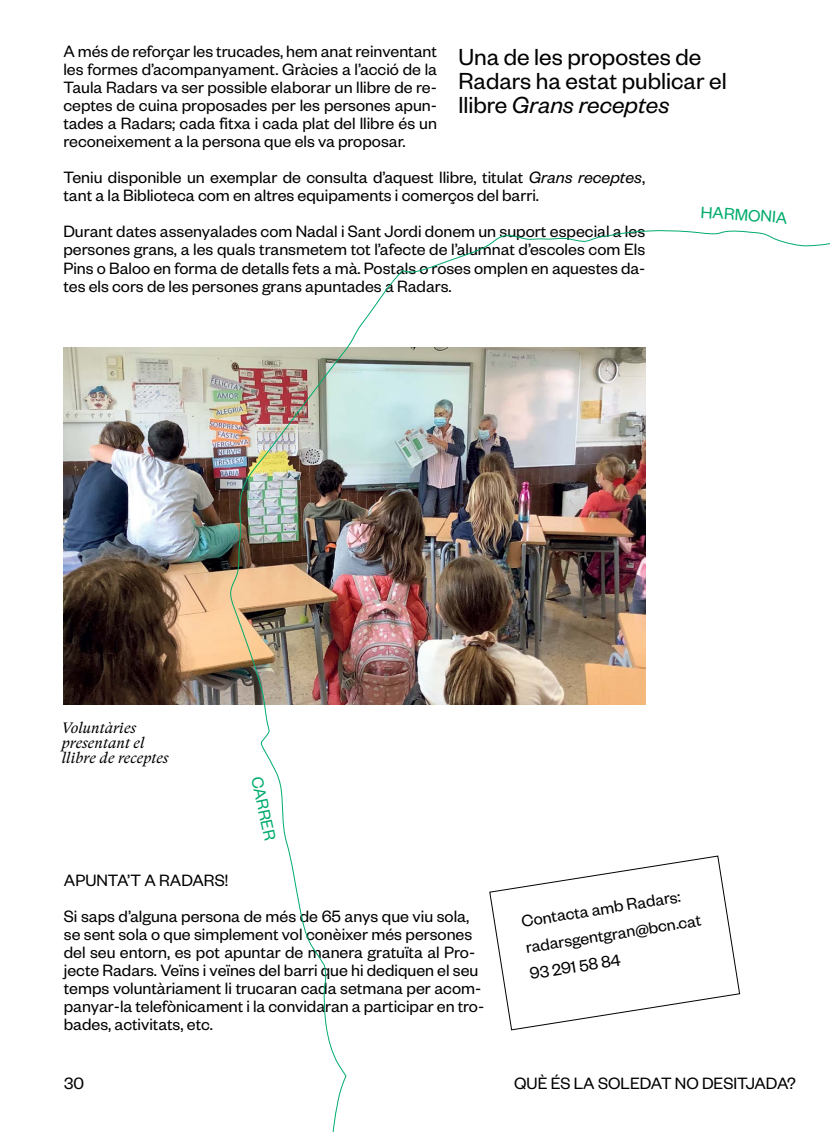
<style>
.page{position:relative;width:830px;height:1132px;background:#fff}
.page>*{position:absolute;margin:0;border:0;box-sizing:border-box;transform-origin:0 0}
.t1{font:25.5px/24px "Founders Grotesk";color:#000}
.t2{font:18px/18px "Founders Grotesk";color:#000}
.t3{font:18px "Founders Grotesk";color:#00ac6c}
.t4{font:italic 15px/15px "GT Super Text";letter-spacing:-.01em;color:#000}
.s1{font-style:italic}
</style>
<div class="page">
<img style="left:64px;top:347px;width:165px;height:357px">
<img style="left:229px;top:230px;width:600px;height:901px">
<p class="t2" style="left:63px;top:42px;width:375px;text-align:justify">A més de reforçar les trucades, hem anat reinventant les formes d’acompanyament. Gràcies a l’acció de la Taula Radars va ser possible elaborar un llibre de re&shy;ceptes de cuina proposades per les persones apun&shy;tades a Radars; cada fitxa i cada plat del llibre és un reconeixement a la persona que els va proposar.</p>
<p class="t2" style="left:63px;top:168px;width:583px">Teniu disponible un exemplar de consulta d’aquest llibre, titulat <span class="s1">Grans receptes</span>, tant a la Biblioteca com en altres equipaments i comerços del barri.</p>
<p class="t2" style="left:63px;top:222px;width:583px;text-align:justify">Durant dates assenyalades com Nadal i Sant Jordi donem un suport especial a les persones grans, a les quals transmetem tot l’afecte de l’alumnat d’escoles com Els Pins o Baloo en forma de detalls fets a mà. Postals o roses omplen en aquestes da&shy;tes els cors de les persones grans apuntades a Radars.</p>
<h1 class="t1" style="left:458px;top:43px;width:270px">Una de les propostes de<br>Radars ha estat publicar el llibre <span class="s1">Grans receptes</span></h1>
<p class="t3" style="left:713px;top:201px;width:76px;rotate:4deg">ARMONIA</p>
<p class="t4" style="left:62px;top:719px;width:108px">Voluntàries presentant el llibre de receptes</p>
<p class="t3" style="left:267px;top:774px;width:67px;rotate:78deg">CARRER</p>
<p class="t2" style="left:64px;top:861px;width:407px;line-height:36px">APUNTA’T A RADARS!<br>Si saps d’alguna persona de més de 65 anys que viu sola,</p>
<p class="t2" style="left:64px;top:924px;width:421px">se sent sola o que simplement vol conèixer més persones del seu entorn, es pot apuntar de manera gratuïta al Pro&shy;jecte Radars. Veïns i veïnes del barri que hi dediquen el seu temps voluntàriament li trucaran cada setmana per acom&shy;panyar-la telefònicament i la convidaran a participar en tro&shy;bades, activitats, etc.</p>
<p class="t2" style="left:519px;top:907px;width:179px;line-height:26.5px;rotate:-9deg">Contacta amb Radars: radarsgentgran@bcn.cat<br>93 291 58 84</p>
<p class="t2" style="left:64px;top:1073px;width:21px">30</p>
<p class="t2" style="left:514px;top:1073px;width:283px">QUÈ ÉS LA SOLEDAT NO DESITJADA?</p>
</div>
